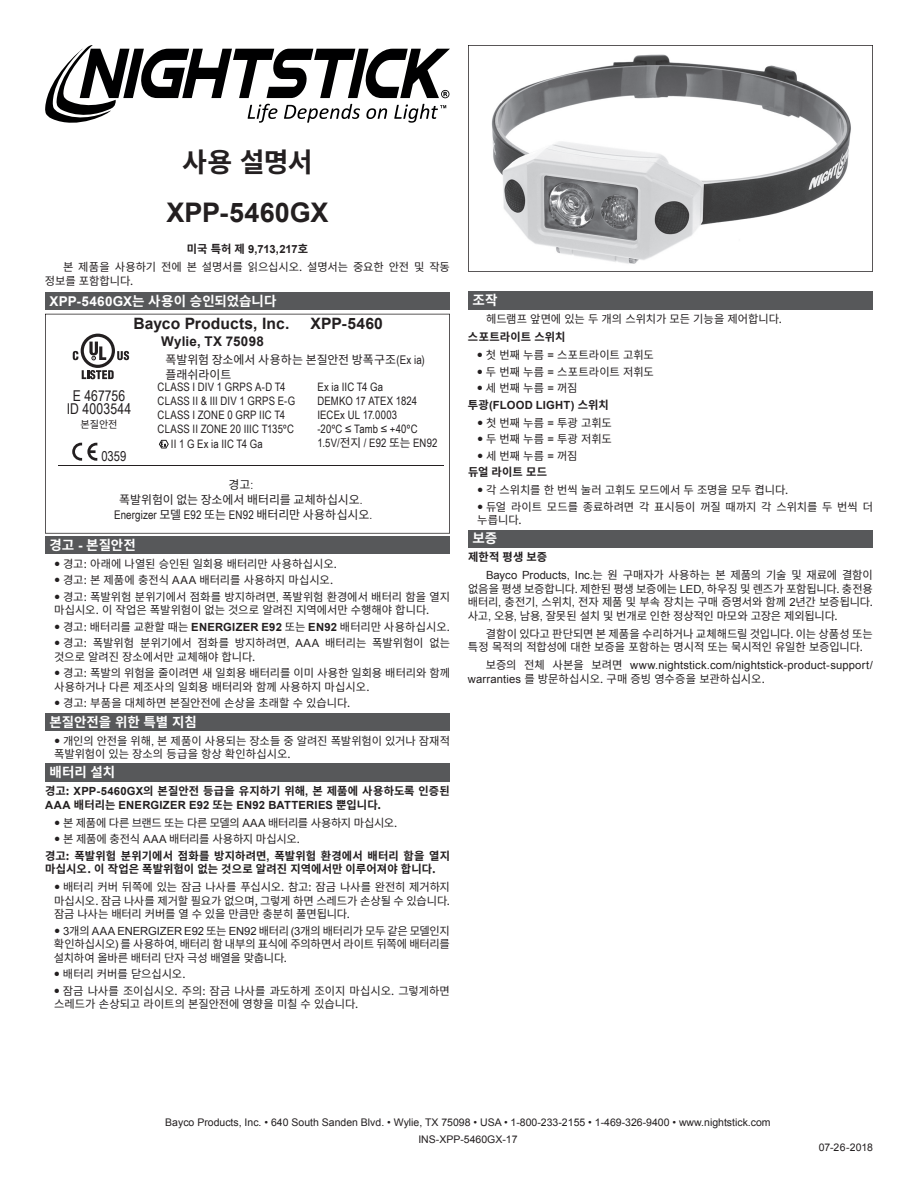
<style>
.page{position:relative;width:918px;height:1188px;background:#fff}
.page>*{position:absolute;margin:0;border:0;box-sizing:border-box;transform-origin:0 0}
.t1{font:700 27px "Arial";letter-spacing:.005em;color:#231f20}
.t2{font:700 27px "Noto Sans CJ Kkr";color:#231f20}
.t3{font:700 15.6px "Arial";letter-spacing:.005em;color:#231f20}
.t4{font:14.85px/13.5px "Arial Narrow";letter-spacing:.01em;color:#231f20;text-align:center}
.t5{font:13.65px "Arial Narrow";color:#231f20}
.t6{font:700 13.5px "Noto Sans CJ Kkr";letter-spacing:-.005em;color:#fff}
.t7{font:700 13.35px "Arial";letter-spacing:.015em;color:#231f20}
.t8{font:12px/14.4px "Noto Sans CJ Kkr";letter-spacing:-.005em;color:#231f20}
.t9{font:12px "Arial Narrow";letter-spacing:.01em;color:#231f20}
.t10{font:11.7px/14px "Arial Narrow";letter-spacing:.015em;color:#231f20}
.t11{font:11.25px/16.5px "Noto Sans CJ Kkr";letter-spacing:-.005em;color:#231f20}
.t12{font:700 11.25px "Noto Sans CJ Kkr";letter-spacing:.01em;color:#231f20}
.t13{font:700 11.25px "Arial";letter-spacing:.02em;color:#231f20}
.t14{font:11.25px "Arial";letter-spacing:.015em;color:#231f20}
.t15{font:11.25px "Arial";letter-spacing:-.005em;color:#231f20}
.t16{font:11.25px "Noto Sans CJ Kkr";letter-spacing:-.03em;color:#231f20}
.t17{font:10.5px/17.1px "Arial";color:#231f20;text-align:center}
.t18{font:10.2px "Noto Sans CJ Kkr";color:#231f20}
.s1{font-family:"Noto Sans CJ Kkr"}
.s2{font-family:"Arial"}
.s3{font-family:"Arial Narrow"}
.s4{font-family:"Arial";font-weight:700}
.s5{font-weight:700}
</style>
<div class="page">
<div style="left:45px;top:292px;width:405px;height:14px;background:#57585a"></div>
<div style="left:45px;top:304px;width:405px;height:6px;background:#57585a"></div>
<div style="left:45px;top:536px;width:405px;height:14px;background:#57585a"></div>
<div style="left:45px;top:548px;width:405px;height:6px;background:#57585a"></div>
<div style="left:45px;top:713px;width:405px;height:14px;background:#57585a"></div>
<div style="left:45px;top:725px;width:405px;height:6px;background:#57585a"></div>
<div style="left:45px;top:764px;width:405px;height:13px;background:#57585a"></div>
<div style="left:45px;top:776px;width:405px;height:6px;background:#57585a"></div>
<svg style="left:45px;top:314px;width:405px;height:220px"></svg>
<div style="left:468px;top:292px;width:405px;height:13px;background:#57585a"></div>
<div style="left:468px;top:304px;width:405px;height:6px;background:#57585a"></div>
<div style="left:468px;top:530px;width:405px;height:13px;background:#57585a"></div>
<div style="left:468px;top:542px;width:405px;height:6px;background:#57585a"></div>
<svg style="left:45px;top:45px;width:405px;height:78px"></svg>
<svg style="left:468px;top:45px;width:405px;height:227px"></svg>
<hr style="left:58px;top:465px;width:386px;height:1px;background:#231f20">
<h1 class="t2" style="left:182px;top:146px;width:132px">사용 설명서</h1>
<h1 class="t1" style="left:167px;top:195px;width:163px">XPP-5460GX</h1>
<p class="t13" style="left:187px;top:242px;width:123px"><span class="s1">미국 특허 제</span> 9,713,217<span class="s1">호</span></p>
<p class="t11" style="left:45px;top:261px;width:406px;line-height:13.5px;text-indent:18px">본 제품을 사용하기 전에 본 설명서를 읽으십시오. 설명서는 중요한 안전 및 작동 정보를 포함합니다.</p>
<p class="t6" style="left:50px;top:293px;width:229px"><span class="s2">XPP-5460GX</span>는 사용이 승인되었습니다</p>
<h2 class="t3" style="left:134px;top:314px;width:157px">Bayco Products, Inc.</h2>
<h2 class="t3" style="left:311px;top:314px;width:74px">XPP-5460</h2>
<p class="t7" style="left:161px;top:332px;width:104px">Wylie, TX 75098</p>
<p class="t8" style="left:165px;top:353px;width:261px">폭발위험 장소에서 사용하는 본질안전 방폭구조<span class="s3">(Ex ia) </span>플래쉬라이트</p>
<p class="t10" style="left:317px;top:380px;width:122px">Ex ia IIC T4 Ga<br>DEMKO 17 ATEX 1824<br>IECEx UL 17.0003<br>-20ºC ≤ Tamb ≤ +40ºC<br>1.5V/<span class="s1">전지</span> / E92 <span class="s1">또는</span> EN92</p>
<p class="t8" style="left:119px;top:477px;width:245px;line-height:15px;text-align:center">경고<span class="s3">:<br></span>폭발위험이 없는 장소에서 배터리를 교체하십시오<span class="s3">.</span></p>
<p class="t9" style="left:114px;top:506px;width:260px">Energizer <span class="s1">모델</span> E92 <span class="s1">또는</span> EN92 <span class="s1">배터리만 사용하십시오</span>.</p>
<p class="t10" style="left:158px;top:380px;width:129px">CLASS I DIV 1 GRPS A-D T4</p>
<p class="t10" style="left:158px;top:394px;width:139px">CLASS II &amp; III DIV 1 GRPS E-G</p>
<p class="t10" style="left:158px;top:408px;width:129px">CLASS I ZONE 0 GRP IIC T4</p>
<p class="t10" style="left:158px;top:422px;width:138px">CLASS II ZONE 20 IIIC T135ºC</p>
<p class="t10" style="left:171px;top:437px;width:93px">II 1 G Ex ia IIC T4 Ga</p>
<h3 class="t4" style="left:67px;top:388px;width:66px">E 467756<br>ID 4003544</h3>
<p class="t18" style="left:81px;top:418px;width:39px">본질안전</p>
<p class="t5" style="left:101px;top:448px;width:27px">0359</p>
<p class="t6" style="left:50px;top:537px;width:88px">경고 <span class="s2">-</span> 본질안전</p>
<p class="t11" style="left:63px;top:556px;width:389px">경고: 아래에 나열된 승인된 일회용 배터리만 사용하십시오.<br>경고: 본 제품에 충전식 <span class="s2">AAA</span> 배터리를 사용하지 마십시오.<br>경고: 폭발위험 분위기에서 점화를 방지하려면<span class="s2">,</span> 폭발위험 환경에서 배터리 함을 열지</p>
<p class="t11" style="left:63px;top:602px;width:389px;text-indent:-9px">마십시오. 이 작업은 폭발위험이 없는 것으로 알려진 지역에서만 수행해야 합니다. 경고: 배터리를 교환할 때는 <span class="s4">ENERGIZER E92</span> 또는 <span class="s4">EN92</span> 배터리만 사용하십시오. 경고: 폭발위험 분위기에서 점화를 방지하려면<span class="s2">, AAA</span> 배터리는 폭발위험이 없는</p>
<p class="t11" style="left:63px;top:649px;width:389px;text-indent:-9px">것으로 알려진 장소에서만 교체해야 합니다.<br>경고: 폭발의 위험을 줄이려면 새 일회용 배터리를 이미 사용한 일회용 배터리와 함께</p>
<p class="t11" style="left:63px;top:679px;width:308px;text-indent:-9px">사용하거나 다른 제조사의 일회용 배터리와 함께 사용하지 마십시오. 경고: 부품을 대체하면 본질안전에 손상을 초래할 수 있습니다.</p>
<p class="t6" style="left:50px;top:714px;width:149px">본질안전을 위한 특별 지침</p>
<p class="t11" style="left:54px;top:734px;width:398px;line-height:13.5px;text-indent:9px">개인의 안전을 위해<span class="s2">,</span> 본 제품이 사용되는 장소들 중 알려진 폭발위험이 있거나 잠재적 폭발위험이 있는 장소의 등급을 항상 확인하십시오.</p>
<p class="t6" style="left:50px;top:765px;width:67px">배터리 설치</p>
<p class="t12" style="left:45px;top:785px;width:407px">경고: <span class="s2">XPP-5460GX</span>의 본질안전 등급을 유지하기 위해<span class="s2">,</span> 본 제품에 사용하도록 인증된</p>
<p class="t13" style="left:45px;top:797px;width:338px">AAA <span class="s1">배터리는</span> ENERGIZER E92 <span class="s1">또는</span> EN92 BATTERIES <span class="s1">뿐입니다.</span></p>
<p class="t16" style="left:63px;top:816px;width:336px">본 제품에 다른 브랜드 또는 다른 모델의 <span class="s2">AAA</span> 배터리를 사용하지 마십시오.</p>
<p class="t11" style="left:63px;top:831px;width:238px">본 제품에 충전식 <span class="s2">AAA</span> 배터리를 사용하지 마십시오.</p>
<p class="t12" style="left:45px;top:849px;width:407px">경고: 폭발위험 분위기에서 점화를 방지하려면<span class="s2">,</span> 폭발위험 환경에서 배터리 함을 열지</p>
<p class="t12" style="left:45px;top:863px;width:392px">마십시오. 이 작업은 폭발위험이 없는 것으로 알려진 지역에서만 이루어져야 합니다.</p>
<p class="t11" style="left:54px;top:881px;width:398px;line-height:13.5px;text-align:justify;text-indent:9px">배터리 커버 뒤쪽에 있는 잠금 나사를 푸십시오. 참고: 잠금 나사를 완전히 제거하지 마십시오. 잠금 나사를 제거할 필요가 없으며, 그렇게 하면 스레드가 손상될 수 있습니다. 잠금 나사는 배터리 커버를 열 수 있을 만큼만 충분히 풀면됩니다.</p>
<p class="t15" style="left:63px;top:923px;width:388px">3<span class="s1">개의</span> AAA ENERGIZER E92 <span class="s1">또는</span> EN92 <span class="s1">배터리</span> (3<span class="s1">개의 배터리가 모두 같은 모델인지</span></p>
<p class="t11" style="left:54px;top:938px;width:398px;line-height:13.5px">확인하십시오<span class="s2">)</span> 를 사용하여<span class="s2">,</span> 배터리 함 내부의 표식에 주의하면서 라이트 뒤쪽에 배터리를 설치하여 올바른 배터리 단자 극성 배열을 맞춥니다.</p>
<p class="t11" style="left:63px;top:966px;width:389px">배터리 커버를 닫으십시오.<br>잠금 나사를 조이십시오. 주의: 잠금 나사를 과도하게 조이지 마십시오. 그렇게하면</p>
<p class="t11" style="left:54px;top:996px;width:306px">스레드가 손상되고 라이트의 본질안전에 영향을 미칠 수 있습니다.</p>
<p class="t6" style="left:472px;top:293px;width:27px">조작</p>
<p class="t11" style="left:486px;top:311px;width:298px">헤드램프 앞면에 있는 두 개의 스위치가 모든 기능을 제어합니다.</p>
<p class="t11" style="left:486px;top:328px;width:169px;line-height:18px;text-indent:-18px"><span class="s5">스포트라이트 스위치<br></span>첫 번째 누름 <span class="s2">=</span> 스포트라이트 고휘도</p>
<p class="t11" style="left:486px;top:364px;width:169px">두 번째 누름 <span class="s2">=</span> 스포트라이트 저휘도 세 번째 누름 <span class="s2">=</span> 꺼짐</p>
<p class="t13" style="left:468px;top:397px;width:142px"><span class="s1">투광</span>(FLOOD LIGHT) <span class="s1">스위치</span></p>
<p class="t11" style="left:486px;top:415px;width:127px">첫 번째 누름 <span class="s2">=</span> 투광 고휘도</p>
<p class="t11" style="left:486px;top:431px;width:127px">두 번째 누름 <span class="s2">=</span> 투광 저휘도</p>
<p class="t11" style="left:486px;top:448px;width:93px">세 번째 누름 <span class="s2">=</span> 꺼짐</p>
<p class="t12" style="left:468px;top:466px;width:81px">듀얼 라이트 모드</p>
<p class="t11" style="left:486px;top:482px;width:389px">각 스위치를 한 번씩 눌러 고휘도 모드에서 두 조명을 모두 켭니다.<br>듀얼 라이트 모드를 종료하려면 각 표시등이 꺼질 때까지 각 스위치를 두 번씩 더</p>
<p class="t11" style="left:477px;top:512px;width:46px">누릅니다.</p>
<p class="t6" style="left:473px;top:531px;width:26px">보증</p>
<p class="t11" style="left:486px;top:549px;width:389px;line-height:18px;text-indent:-18px"><span class="s5">제한적 평생 보증<br></span><span class="s2">Bayco Products, Inc.</span>는 원 구매자가 사용하는 본 제품의 기술 및 재료에 결함이</p>
<p class="t11" style="left:468px;top:582px;width:407px;line-height:13.5px;text-align:justify">없음을 평생 보증합니다. 제한된 평생 보증에는 <span class="s2">LED,</span> 하우징 및 렌즈가 포함됩니다. 충전용 배터리<span class="s2">,</span> 충전기<span class="s2">,</span> 스위치<span class="s2">,</span> 전자 제품 및 부속 장치는 구매 증명서와 함께 <span class="s2">2</span>년간 보증됩니다. 사고<span class="s2">,</span> 오용<span class="s2">,</span> 남용<span class="s2">,</span> 잘못된 설치 및 번개로 인한 정상적인 마모와 고장은 제외됩니다.</p>
<p class="t11" style="left:468px;top:627px;width:406px;line-height:13.5px;text-indent:18px">결함이 있다고 판단되면 본 제품을 수리하거나 교체해드릴 것입니다. 이는 상품성 또는 특정 목적의 적합성에 대한 보증을 포함하는 명시적 또는 묵시적인 유일한 보증입니다.</p>
<p class="t14" style="left:486px;top:658px;width:389px"><span class="s1">보증의 전체 사본을 보려면</span> www.nightstick.com/nightstick-product-support/</p>
<p class="t11" style="left:468px;top:671px;width:298px"><span class="s2">warranties</span> 를 방문하십시오. 구매 증빙 영수증을 보관하십시오.</p>
<p class="t17" style="left:165px;top:1114px;width:607px">Bayco Products, Inc. • 640 South Sanden Blvd. • Wylie, TX 75098 • USA • 1-800-233-2155 • 1-469-326-9400 • www.nightstick.com<br>INS-XPP-5460GX-17</p>
<p class="t17" style="left:819px;top:1139px;width:56px">07-26-2018</p>
</div>
